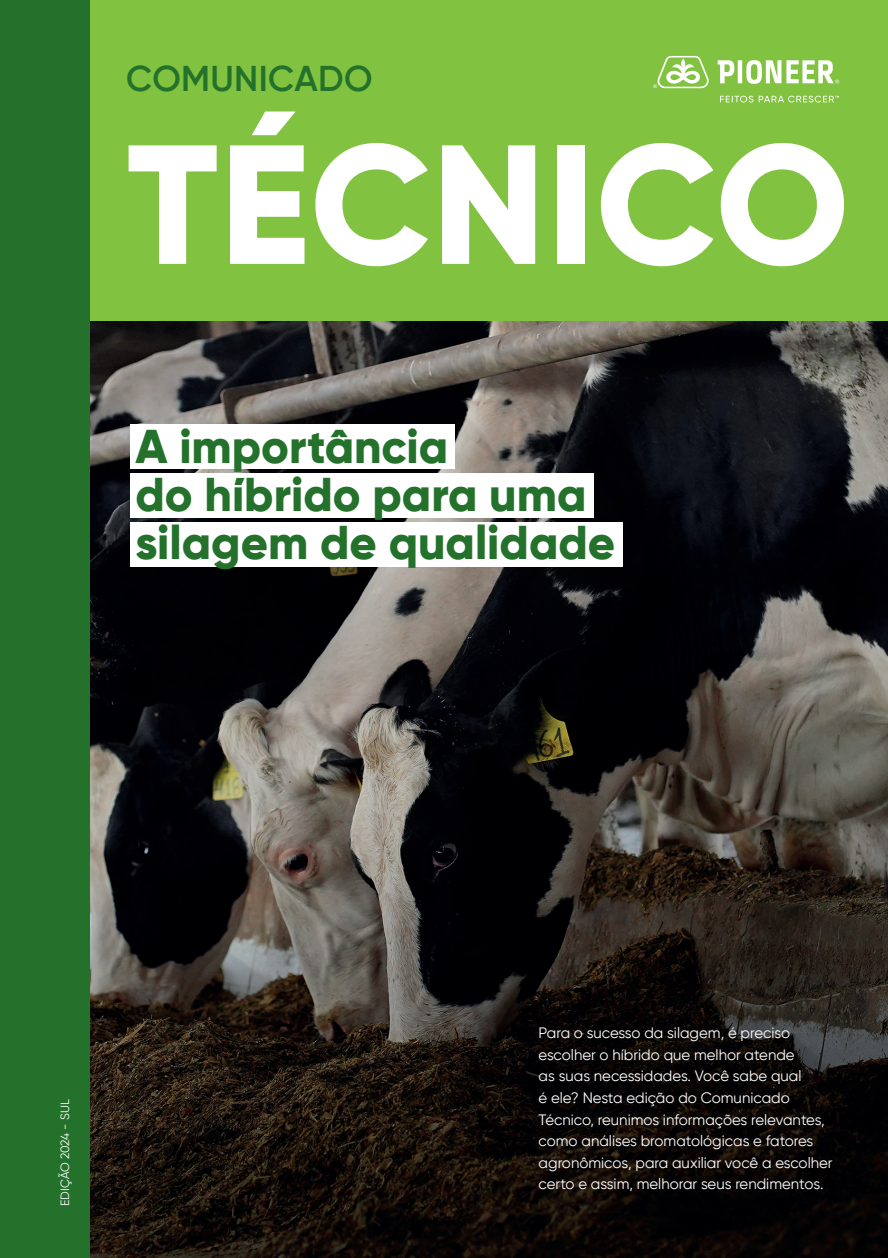
<style>
.page{position:relative;width:888px;height:1258px;background:#fff}
.page>*{position:absolute;margin:0;border:0;box-sizing:border-box;transform-origin:0 0}
.t1{font:800 169.35px "Gilroy";letter-spacing:.005em;color:#fff}
.t2{font:800 47.25px/47.7px "Gilroy";color:#23712a}
.t3{font:600 35.7px "Gilroy";letter-spacing:.01em;color:#23712a}
.t4{font:15px/21.6px "Gilroy";color:#fff}
.t5{font:12px "Gilroy";letter-spacing:.005em;color:#fff}
</style>
<div class="page">
<img style="left:89px;top:321px;width:799px;height:937px">
<div style="left:62px;top:0;width:826px;height:321px;background:#81c340"></div>
<div style="left:0;top:0;width:89px;height:1258px;background:#23712a"></div>
<svg style="left:718px;top:60px;width:16px;height:23px"></svg>
<hr style="left:738px;top:60px;width:4px;height:23px;background:#fff">
<svg style="left:746px;top:60px;width:93px;height:24px"></svg>
<svg style="left:653px;top:56px;width:56px;height:32px"></svg>
<svg style="left:720px;top:96px;width:119px;height:7px"></svg>
<div style="left:130px;top:424px;width:325px;height:44px;background:#fff"></div>
<div style="left:130px;top:473px;width:464px;height:44px;background:#fff"></div>
<div style="left:130px;top:522px;width:493px;height:44px;background:#fff"></div>
<h3 class="t3" style="left:126px;top:56px;width:248px">COMUNICADO</h3>
<h1 class="t1" style="left:127px;top:98px;width:724px">TÉCNICO</h1>
<h2 class="t2" style="left:135px;top:423px;width:481px">A importância<br>do híbrido para uma silagem de qualidade</h2>
<p class="t5" style="left:58px;top:1206px;width:109px;rotate:-90deg">EDIÇÃO 2024 - SUL</p>
<p class="t4" style="left:539px;top:1022px;width:296px">Para o sucesso da silagem, é preciso escolher o híbrido que melhor atende<br>as suas necessidades. Você sabe qual<br>é ele? Nesta edição do Comunicado Técnico, reunimos informações relevantes, como análises bromatológicas e fatores agronômicos, para auxiliar você a escolher certo e assim, melhorar seus rendimentos.</p>
</div>
